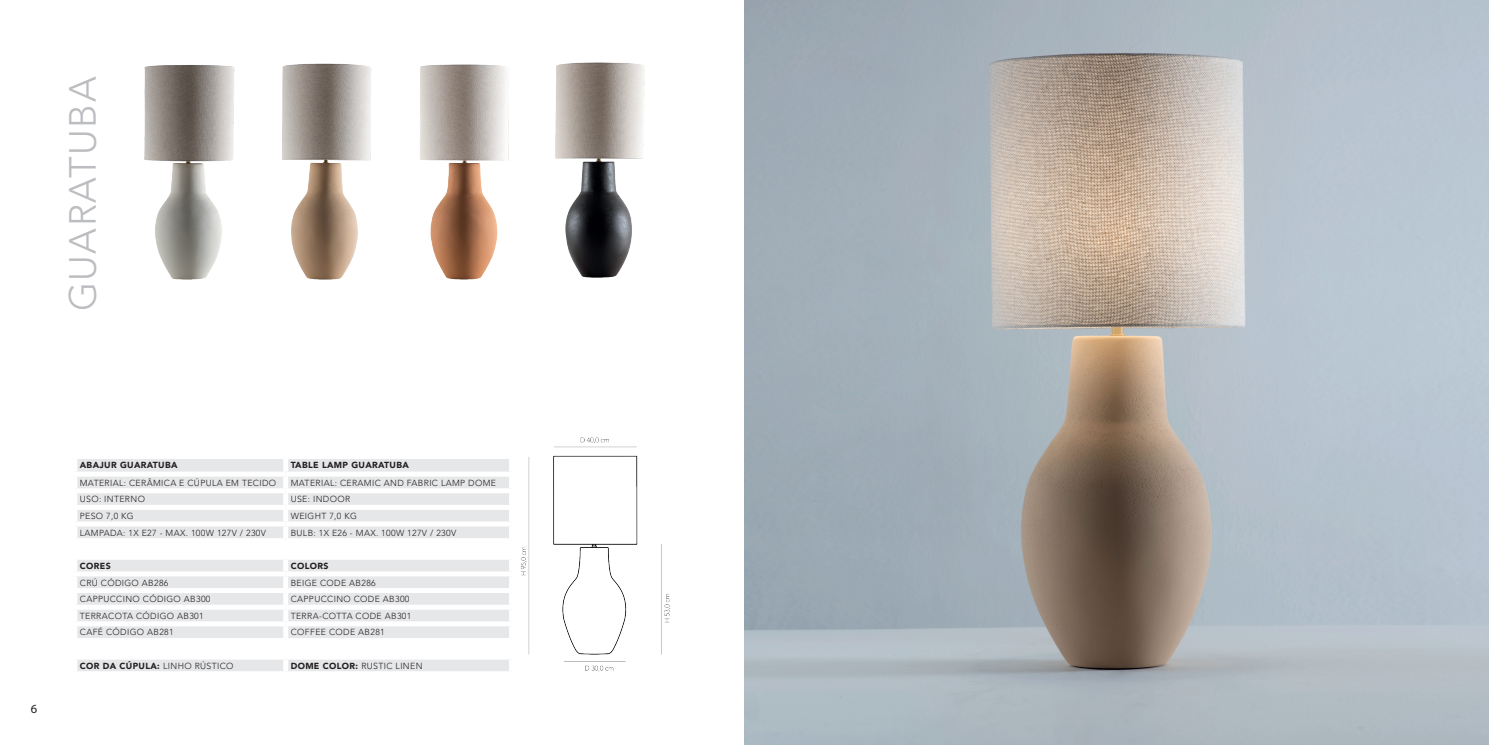
<style>
.page{position:relative;width:1489px;height:745px;background:#fff}
.page>*{position:absolute;margin:0;border:0;box-sizing:border-box;transform-origin:0 0}
.t1{font:300 37.5px "Avenir LT Std";letter-spacing:.04em;color:#bcbdc0}
.t2{font:12.5px "Myriad Pro";color:#231f20}
.t3{font:300 8.75px "Avenir LT Std";letter-spacing:.04em;color:#231f20}
.t4{font:900 8.75px "Avenir LT Std";letter-spacing:.04em;color:#231f20}
.s1{font-weight:300}
.s2{font-weight:900}
</style>
<div class="page">
<img style="left:520px;top:437px;width:151px;height:235px">
<img style="left:144px;top:65px;width:65px;height:215px">
<img style="left:209px;top:63px;width:139px;height:217px">
<img style="left:348px;top:64px;width:136px;height:216px">
<img style="left:484px;top:62px;width:161px;height:216px">
<div style="left:77px;top:459px;width:432px;height:211px;background:#e6e7e9"></div>
<svg style="left:77px;top:543px;width:432px;height:11px"></svg>
<svg style="left:77px;top:642px;width:432px;height:12px"></svg>
<div style="left:283px;top:458px;width:5px;height:13px;background:#fff"></div>
<div style="left:72px;top:471px;width:214px;height:5px;background:#fff"></div>
<div style="left:286px;top:471px;width:228px;height:5px;background:#fff"></div>
<div style="left:283px;top:476px;width:5px;height:12px;background:#fff"></div>
<div style="left:72px;top:488px;width:214px;height:5px;background:#fff"></div>
<div style="left:286px;top:488px;width:228px;height:5px;background:#fff"></div>
<div style="left:283px;top:493px;width:5px;height:11px;background:#fff"></div>
<div style="left:72px;top:504px;width:214px;height:5px;background:#fff"></div>
<div style="left:286px;top:504px;width:228px;height:5px;background:#fff"></div>
<div style="left:283px;top:509px;width:5px;height:12px;background:#fff"></div>
<div style="left:72px;top:521px;width:214px;height:5px;background:#fff"></div>
<div style="left:286px;top:521px;width:228px;height:5px;background:#fff"></div>
<div style="left:283px;top:526px;width:5px;height:12px;background:#fff"></div>
<div style="left:72px;top:538px;width:214px;height:5px;background:#fff"></div>
<div style="left:286px;top:538px;width:228px;height:5px;background:#fff"></div>
<div style="left:283px;top:543px;width:5px;height:11px;background:#fff"></div>
<div style="left:72px;top:554px;width:214px;height:5px;background:#fff"></div>
<div style="left:286px;top:554px;width:228px;height:5px;background:#fff"></div>
<div style="left:283px;top:559px;width:5px;height:12px;background:#fff"></div>
<div style="left:72px;top:571px;width:214px;height:5px;background:#fff"></div>
<div style="left:286px;top:571px;width:228px;height:5px;background:#fff"></div>
<div style="left:283px;top:576px;width:5px;height:11px;background:#fff"></div>
<div style="left:72px;top:587px;width:214px;height:5px;background:#fff"></div>
<div style="left:286px;top:587px;width:228px;height:5px;background:#fff"></div>
<div style="left:283px;top:592px;width:5px;height:12px;background:#fff"></div>
<div style="left:72px;top:604px;width:214px;height:5px;background:#fff"></div>
<div style="left:286px;top:604px;width:228px;height:5px;background:#fff"></div>
<div style="left:283px;top:609px;width:5px;height:12px;background:#fff"></div>
<div style="left:72px;top:621px;width:214px;height:5px;background:#fff"></div>
<div style="left:286px;top:621px;width:228px;height:5px;background:#fff"></div>
<div style="left:283px;top:626px;width:5px;height:11px;background:#fff"></div>
<div style="left:72px;top:637px;width:214px;height:5px;background:#fff"></div>
<div style="left:286px;top:637px;width:228px;height:5px;background:#fff"></div>
<div style="left:283px;top:642px;width:5px;height:12px;background:#fff"></div>
<div style="left:72px;top:654px;width:214px;height:5px;background:#fff"></div>
<div style="left:286px;top:654px;width:228px;height:5px;background:#fff"></div>
<div style="left:283px;top:659px;width:5px;height:11px;background:#fff"></div>
<img style="left:744px;top:0;width:744px;height:744px">
<h1 class="t1" style="left:61px;top:311px;width:236px;rotate:-90deg">GUARATUBA</h1>
<h2 class="t2" style="left:31px;top:700px;width:8px">6</h2>
<p class="t4" style="left:80px;top:459px;width:99px">ABAJUR GUARATUBA</p>
<p class="t4" style="left:291px;top:459px;width:120px">TABLE LAMP GUARATUBA</p>
<p class="t3" style="left:80px;top:477px;width:198px">MATERIAL: CERÂMICA E CÚPULA EM TECIDO</p>
<p class="t3" style="left:291px;top:477px;width:207px">MATERIAL: CERAMIC AND FABRIC LAMP DOME</p>
<p class="t3" style="left:80px;top:494px;width:67px">USO: INTERNO</p>
<p class="t3" style="left:291px;top:494px;width:61px">USE: INDOOR</p>
<p class="t3" style="left:80px;top:510px;width:55px">PESO 7,0 KG</p>
<p class="t3" style="left:291px;top:510px;width:68px">WEIGHT 7,0 KG</p>
<p class="t3" style="left:80px;top:527px;width:188px">LAMPADA: 1X E27 - MAX. 100W 127V / 230V</p>
<p class="t3" style="left:291px;top:527px;width:167px">BULB: 1X E26 - MAX. 100W 127V / 230V</p>
<p class="t4" style="left:80px;top:560px;width:32px">CORES</p>
<p class="t4" style="left:291px;top:560px;width:39px">COLORS</p>
<p class="t3" style="left:80px;top:577px;width:90px">CRÚ CÓDIGO AB286</p>
<p class="t3" style="left:291px;top:577px;width:87px">BEIGE CODE AB286</p>
<p class="t3" style="left:80px;top:593px;width:132px">CAPPUCCINO CÓDIGO AB300</p>
<p class="t3" style="left:291px;top:593px;width:120px">CAPPUCCINO CODE AB300</p>
<p class="t3" style="left:80px;top:610px;width:125px">TERRACOTA CÓDIGO AB301</p>
<p class="t3" style="left:291px;top:610px;width:122px">TERRA-COTTA CODE AB301</p>
<p class="t3" style="left:80px;top:627px;width:95px">CAFÉ CÓDIGO AB281</p>
<p class="t3" style="left:291px;top:627px;width:96px">COFFEE CODE AB281</p>
<p class="t4" style="left:80px;top:660px;width:155px">COR DA CÚPULA: <span class="s1">LINHO RÚSTICO</span></p>
<p class="t3" style="left:291px;top:660px;width:133px"><span class="s2">DOME COLOR:</span> RUSTIC LINEN</p>
</div>
